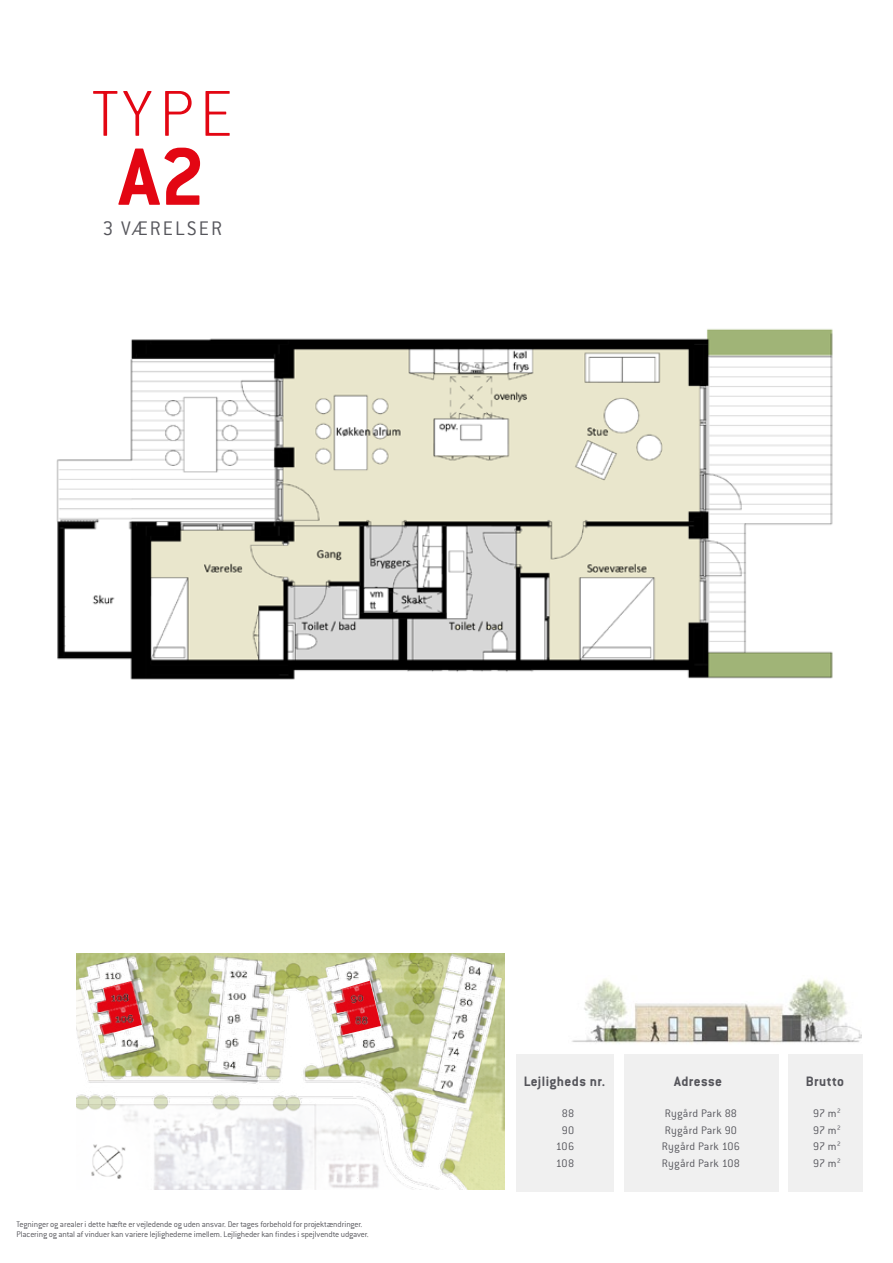
<style>
.page{position:relative;width:893px;height:1263px;background:#fff}
.page>*{position:absolute;margin:0;border:0;box-sizing:border-box;transform-origin:0 0}
.t1{font:700 89.25px "Conduit ITC Std";color:#e30613}
.t2{font:200 71.25px "Conduit ITC Std";color:#e30613}
.t3{font:300 21.6px "Conduit ITC Std";letter-spacing:.09em;color:#55555b}
.t4{font:700 15px "Conduit ITC Std";letter-spacing:.03em;color:#55555b}
.t5{font:300 12px/16.5px "Conduit ITC Std";letter-spacing:.015em;color:#55555b;text-align:center}
.t6{font:300 9px/10.5px "Conduit ITC Std";letter-spacing:-.015em;color:#55555b}
</style>
<div class="page">
<img style="left:572px;top:979px;width:290px;height:65px">
<img style="left:56px;top:329px;width:777px;height:351px">
<div style="left:516px;top:1054px;width:98px;height:137px;background:#f0f0f0"></div>
<div style="left:624px;top:1054px;width:154px;height:137px;background:#f0f0f0"></div>
<div style="left:788px;top:1054px;width:75px;height:137px;background:#f0f0f0"></div>
<img style="left:77px;top:953px;width:428px;height:236px">
<h2 class="t2" style="left:92px;top:70px;width:142px">TYPE</h2>
<h1 class="t1" style="left:119px;top:123px;width:88px">A2</h1>
<h3 class="t3" style="left:102px;top:215px;width:121px">3 VÆRELSER</h3>
<p class="t6" style="left:17px;top:1218px;width:354px">Tegninger og arealer i dette hæfte er vejledende og uden ansvar. Der tages forbehold for projektændringer.<br>Placering og antal af vinduer kan variere lejlighederne imellem. Lejligheder kan findes i spejlvendte udgaver.</p>
<h3 class="t4" style="left:524px;top:1072px;width:83px">Lejligheds nr.</h3>
<h3 class="t4" style="left:806px;top:1072px;width:40px">Brutto</h3>
<h3 class="t5" style="left:556px;top:1105px;width:20px">88<br>90<br>106<br>108</h3>
<h3 class="t5" style="left:662px;top:1105px;width:80px;text-align:left">Rygård Park 88<br>Rygård Park 90<br>Rygård Park 106<br>Rygård Park 108</h3>
<h3 class="t5" style="left:813px;top:1105px;width:29px;text-align:justify">97 m<sup>2<br></sup>97 m<sup>2<br></sup>97 m<sup>2<br></sup>97 m<sup>2</sup></h3>
<h3 class="t4" style="left:674px;top:1072px;width:50px">Adresse</h3>
</div>
